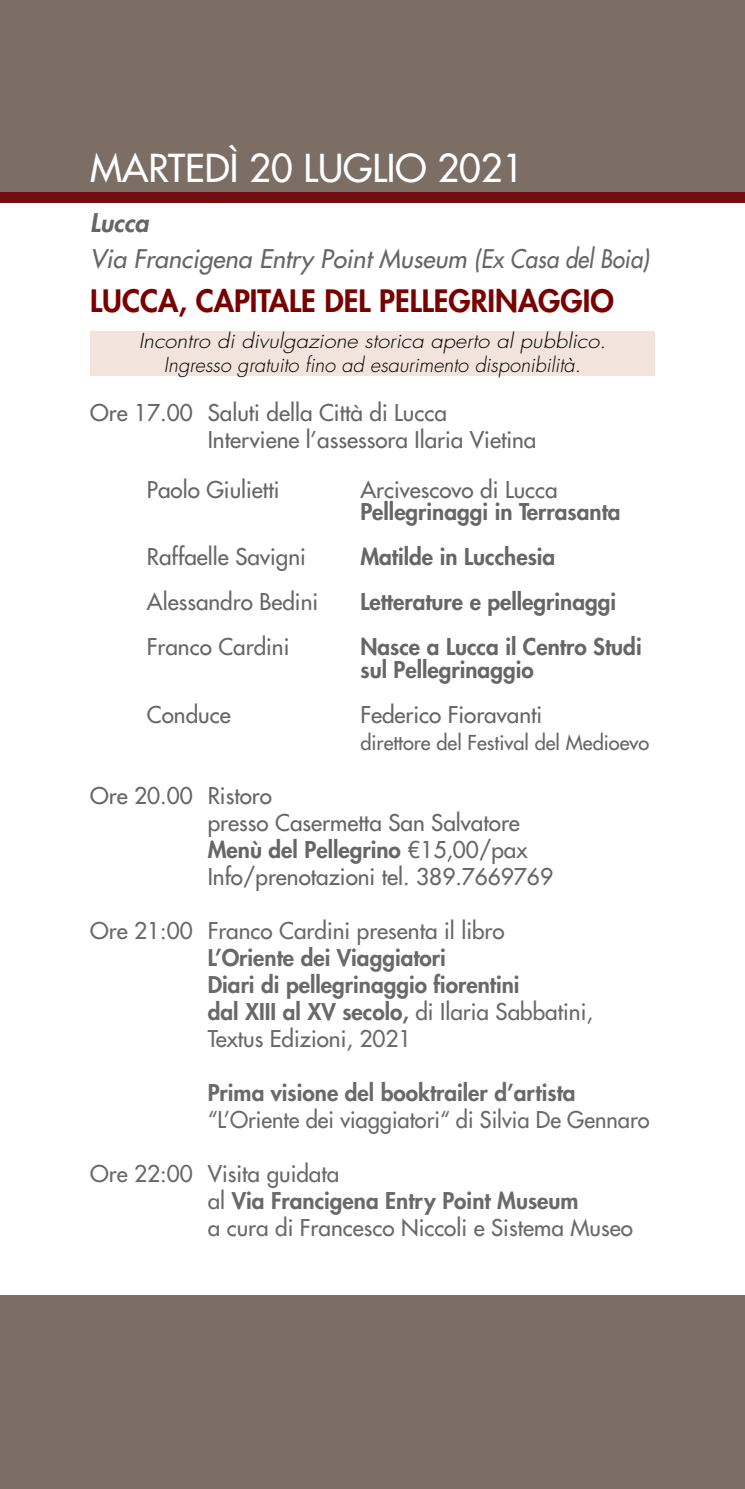
<style>
.page{position:relative;width:745px;height:1489px;background:#fff}
.page>*{position:absolute;margin:0;border:0;box-sizing:border-box;transform-origin:0 0}
.t1{font:500 37.5px "Futura Std";color:#fff}
.t2{font:800 30px "Futura Std";color:#790000}
.t3{font:italic 500 25px "Futura Std";color:#666}
.t4{font:italic 800 25px "Futura Std";color:#666}
.t5{font:500 22.5px/27px "Futura Std";color:#666}
.t6{font:500 22.5px/27px "Futura Std";color:#696969}
.t7{font:800 22.5px/27px "Futura Std";color:#696969}
.t8{font:800 22.5px/22.5px "Futura Std";color:#666}
.t9{font:italic 300 20px/24px "Futura Std";color:#000;text-align:center;scale:1.1 1}
.t10{font:500 20px "Futura Std";color:#666}
.s1{font-weight:800}
.s2{font-weight:500}
</style>
<div class="page">
<div style="left:90px;top:332px;width:564px;height:44px;background:#f2e3dc"></div>
<div style="left:0;top:1295px;width:744px;height:193px;background:#7c6e65"></div>
<div style="left:0;top:0;width:744px;height:203px;background:#7c6e65"></div>
<div style="left:0;top:193px;width:744px;height:10px;background:#730e10"></div>
<h1 class="t1" style="left:90px;top:144px;width:435px">MARTEDÌ 20 LUGLIO 2021</h1>
<p class="t4" style="left:90px;top:206px;width:60px">Lucca</p>
<p class="t3" style="left:90px;top:243px;width:560px">Via Francigena Entry Point Museum (Ex Casa del Boia)</p>
<h2 class="t2" style="left:90px;top:282px;width:525px">LUCCA, CAPITALE DEL PELLEGRINAGGIO</h2>
<p class="t9" style="left:139px;top:329px;width:426px">Incontro di divulgazione storica aperto al pubblico.<br>Ingresso gratuito fino ad esaurimento disponibilità.</p>
<p class="t5" style="left:208px;top:399px;width:330px;text-indent:-118px">Ore 17.00 Saluti della Città di Lucca<br>Interviene l’assessora Ilaria Vietina</p>
<p class="t5" style="left:147px;top:476px;width:134px">Paolo Giulietti</p>
<p class="t5" style="left:360px;top:476px;width:198px">Arcivescovo di Lucca</p>
<p class="t8" style="left:360px;top:500px;width:261px">Pellegrinaggi in Terrasanta</p>
<p class="t5" style="left:147px;top:543px;width:160px">Raffaelle Savigni</p>
<p class="t8" style="left:360px;top:545px;width:196px">Matilde in Lucchesia</p>
<p class="t5" style="left:147px;top:588px;width:173px">Alessandro Bedini</p>
<p class="t8" style="left:360px;top:590px;width:257px">Letterature e pellegrinaggi</p>
<p class="t5" style="left:147px;top:633px;width:144px">Franco Cardini</p>
<p class="t8" style="left:360px;top:635px;width:282px">Nasce a Lucca il Centro Studi sul Pellegrinaggio</p>
<p class="t5" style="left:147px;top:701px;width:85px">Conduce</p>
<p class="t5" style="left:360px;top:701px;width:183px">Federico Fioravanti</p>
<p class="t10" style="left:360px;top:729px;width:290px">direttore del Festival del Medioevo</p>
<p class="t5" style="left:207px;top:782px;width:346px;text-indent:-117px">Ore 20.00 Ristoro<br>presso Casermetta San Salvatore<br><span class="s1">Menù del Pellegrino</span> €15,00/pax<br>Info/prenotazioni tel. 389.7669769</p>
<p class="t6" style="left:90px;top:917px;width:416px">Ore 21:00 Franco Cardini presenta il libro</p>
<p class="t7" style="left:207px;top:943px;width:386px">L’Oriente dei Viaggiatori<br>Diari di pellegrinaggio fiorentini<br>dal XIII al XV secolo, <span class="s2">di Ilaria Sabbatini,<br>Textus Edizioni, 2021</span></p>
<p class="t7" style="left:208px;top:1078px;width:369px">Prima visione del booktrailer d’artista</p>
<p class="t6" style="left:208px;top:1106px;width:443px">“L’Oriente dei viaggiatori“ di Silvia De Gennaro</p>
<p class="t6" style="left:207px;top:1160px;width:426px;text-indent:-117px">Ore 22:00 Visita guidata<br>al <span class="s1">Via Francigena Entry Point Museum<br></span>a cura di Francesco Niccoli e Sistema Museo</p>
</div>
